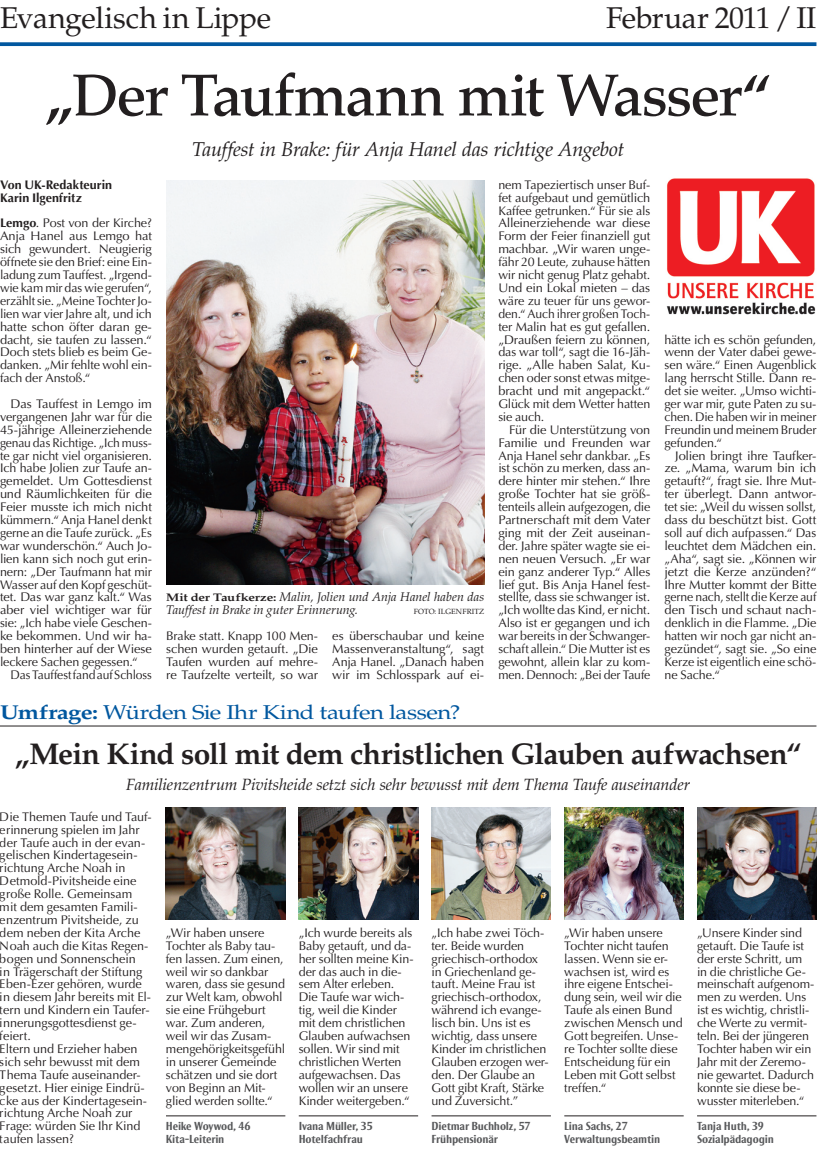
<style>
.page{position:relative;width:819px;height:1149px;background:#fff}
.page>*{position:absolute;margin:0;border:0;box-sizing:border-box;transform-origin:0 0}
.t1{font:500 58.75px "Palatino LT Std";letter-spacing:-.03em;color:#231f20}
.t2{font:700 30px "Palatino LT Std";letter-spacing:-.025em;color:#231f20}
.t3{font:30px "Palatino LT Std";letter-spacing:-.005em;color:#231f20}
.t4{font:30px "Palatino LT Std";letter-spacing:-.03em;color:#231f20}
.t5{font:italic 20px "Palatino LT Std";letter-spacing:-.015em;color:#231f20}
.t6{font:20px "Palatino LT Std";letter-spacing:-.02em;color:#01579f;scale:1.2 1}
.t7{font:italic 16.25px "Palatino LT Std";letter-spacing:-.005em;color:#231f20}
.t8{font:12.5px/12.9px "Optima LT Std";letter-spacing:-.01em;color:#231f20;text-align:justify}
.t9{font:italic 12.5px/12.9px "Palatino LT Std";letter-spacing:-.005em;color:#231f20}
.t10{font:700 12.5px/12.9px "Optima LT Std";color:#231f20}
.t11{font:500 11px/12.9px "Bureau Roxy";letter-spacing:-.015em;color:#57585a;scale:1.2 1}
.t12{font:7.5px "Palatino LT Std";letter-spacing:.01em;color:#231f20}
.s1{font-weight:700}
.s2{font-weight:700;font-style:normal;font-size:11px}
</style>
<div class="page">
<svg style="left:0;top:42px;width:816px;height:4px;background:#1363a5"></svg>
<img style="left:666px;top:178px;width:150px;height:137px">
<img style="left:166px;top:180px;width:318px;height:404px">
<img style="left:166px;top:807px;width:119px;height:112px">
<img style="left:299px;top:807px;width:119px;height:112px">
<img style="left:431px;top:807px;width:120px;height:112px">
<img style="left:564px;top:807px;width:119px;height:112px">
<img style="left:697px;top:807px;width:119px;height:112px">
<hr style="left:0;top:725px;width:816px;height:1px;background:#231f20">
<hr style="left:166px;top:1115px;width:119px;height:1px;background:#231f20">
<hr style="left:299px;top:1115px;width:119px;height:1px;background:#231f20">
<hr style="left:431px;top:1115px;width:120px;height:1px;background:#231f20">
<hr style="left:564px;top:1115px;width:119px;height:1px;background:#231f20">
<hr style="left:697px;top:1115px;width:119px;height:1px;background:#231f20">
<h2 class="t3" style="left:0;top:0;width:273px">Evangelisch in Lippe</h2>
<h2 class="t4" style="left:606px;top:0;width:212px">Februar 2011/II</h2>
<h1 class="t1" style="left:44px;top:61px;width:730px">„Der Taufmann mit Wasser“</h1>
<h3 class="t5" style="left:192px;top:137px;width:434px">Tauffest in Brake: für Anja Hanel das richtige Angebot</h3>
<p class="t10" style="left:0;top:178px;width:114px">Von UK-Redakteurin<br>Karin Ilgenfritz</p>
<p class="t8" style="left:0;top:217px;width:153px"><span class="s1">Lemgo</span>. Post von der Kirche?<br>Anja Hanel aus Lemgo hat sich gewundert. Neugierig öffnete sie den Brief: eine Ein&shy;ladung zum Tauffest. „Irgend&shy;wie kam mir das wie gerufen“, erzählt sie. „Meine Tochter Jo&shy;lien war vier Jahre alt, und ich hatte schon öfter daran ge&shy;dacht, sie taufen zu lassen.“ Doch stets blieb es beim Ge&shy;danken. „Mir fehlte wohl ein&shy;fach der Anstoß.“</p>
<p class="t8" style="left:0;top:397px;width:153px;text-indent:11px">Das Tauffest in Lemgo im vergangenen Jahr war für die 45-jährige Alleinerziehende genau das Richtige. „Ich muss&shy;te gar nicht viel organisieren.<br>Ich habe Jolien zur Taufe an&shy;gemeldet. Um Gottesdienst und Räumlichkeiten für die Feier musste ich mich nicht kümmern.“ Anja Hanel denkt gerne an die Taufe zurück. „Es war wunderschön.“ Auch Jo&shy;lien kann sich noch gut erin&shy;nern: „Der Taufmann hat mir Wasser auf den Kopf geschüt&shy;tet. Das war ganz kalt.“ Was aber viel wichtiger war für sie: „Ich habe viele Geschen&shy;ke bekommen. Und wir ha&shy;ben hinterher auf der Wiese leckere Sachen gegessen.“</p>
<p class="t8" style="left:11px;top:668px;width:143px">Das Tauffest fand auf Schloss</p>
<p class="t9" style="left:166px;top:591px;width:319px"><span class="s2">Mit der Taufkerze:</span> Malin, Jolien und Anja Hanel haben das<br>Tauffest in Brake in guter Erinnerung.</p>
<p class="t12" style="left:414px;top:607px;width:72px">Foto: ilgenfritz</p>
<p class="t8" style="left:166px;top:629px;width:153px">Brake statt. Knapp 100 Men&shy;schen wurden getauft. „Die Taufen wurden auf mehre&shy;re Taufzelte verteilt, so war</p>
<p class="t8" style="left:332px;top:629px;width:153px">es überschaubar und keine Massenveranstaltung“, sagt Anja Hanel. „Danach haben wir im Schlosspark auf ei-</p>
<p class="t8" style="left:498px;top:178px;width:153px">nem Tapeziertisch unser Buf&shy;fet aufgebaut und gemütlich Kaffee getrunken.“ Für sie als Alleinerziehende war diese Form der Feier finanziell gut machbar. „Wir waren unge&shy;fähr 20 Leute, zuhause hätten wir nicht genug Platz gehabt.<br>Und ein Lokal mieten – das wäre zu teuer für uns gewor&shy;den.“ Auch ihrer großen Toch&shy;ter Malin hat es gut gefallen. „Draußen feiern zu können, das war toll“, sagt die 16-Jäh&shy;rige. „Alle haben Salat, Ku&shy;chen oder sonst etwas mitge&shy;bracht und mit angepackt.“ Glück mit dem Wetter hatten sie auch.</p>
<p class="t8" style="left:498px;top:423px;width:153px;text-indent:11px">Für die Unterstützung von Familie und Freunden war Anja Hanel sehr dankbar. „Es ist schön zu merken, dass an&shy;dere hinter mir stehen.“ Ihre große Tochter hat sie größ&shy;tenteils allein aufgezogen, die Partnerschaft mit dem Vater ging mit der Zeit auseinan&shy;der. Jahre später wagte sie ei&shy;nen neuen Versuch. „Er war ein ganz anderer Typ.“ Alles lief gut. Bis Anja Hanel fest&shy;stellte, dass sie schwanger ist. „Ich wollte das Kind, er nicht.<br>Also ist er gegangen und ich war bereits in der Schwanger&shy;schaft allein.“ Die Mutter ist es gewohnt, allein klar zu kom&shy;men. Dennoch: „Bei der Taufe</p>
<p class="t8" style="left:664px;top:333px;width:153px">hätte ich es schön gefunden, wenn der Vater dabei gewe&shy;sen wäre.“ Einen Augenblick lang herrscht Stille. Dann re&shy;det sie weiter. „Umso wichti&shy;ger war mir, gute Paten zu su&shy;chen. Die haben wir in meiner Freundin und meinem Bruder gefunden.“</p>
<p class="t8" style="left:664px;top:449px;width:153px;text-indent:11px">Jolien bringt ihre Taufker&shy;ze. „Mama, warum bin ich getauft?“, fragt sie. Ihre Mut&shy;ter überlegt. Dann antwor&shy;tet sie: „Weil du wissen sollst, dass du beschützt bist. Gott soll auf dich aufpassen.“ Das leuchtet dem Mädchen ein. „Aha“, sagt sie. „Können wir jetzt die Kerze anzünden?“ Ihre Mutter kommt der Bitte gerne nach, stellt die Kerze auf den Tisch und schaut nach&shy;denklich in die Flamme. „Die hatten wir noch gar nicht an&shy;gezündet“, sagt sie. „So eine Kerze ist eigentlich eine schö&shy;ne Sache.“</p>
<h3 class="t6" style="left:0;top:700px;width:385px"><span class="s1">Umfrage:</span> Würden Sie Ihr Kind taufen lassen?</h3>
<h2 class="t2" style="left:15px;top:736px;width:788px">„Mein Kind soll mit dem christlichen Glauben aufwachsen“</h2>
<h3 class="t7" style="left:126px;top:774px;width:565px">Familienzentrum Pivitsheide setzt sich sehr bewusst mit dem Thema Taufe auseinander</h3>
<p class="t8" style="left:0;top:810px;width:153px;text-align:left">Die Themen Taufe und Tauf&shy;erinnerung spielen im Jahr der Taufe auch in der evan&shy;gelischen Kindertagesein&shy;richtung Arche Noah in<br>Detmold-Pivitsheide eine große Rolle. Gemeinsam mit dem gesamten Famili&shy;enzentrum Pivitsheide, zu dem neben der Kita Arche<br>Noah auch die Kitas Regen&shy;bogen und Sonnenschein<br>in Trägerschaft der Stiftung<br>Eben-Ezer gehören, wurde in diesem Jahr bereits mit El&shy;tern und Kindern ein Taufer&shy;innerungsgottesdienst ge&shy;feiert.<br>Eltern und Erzieher haben sich sehr bewusst mit dem<br>Thema Taufe auseinander&shy;gesetzt. Hier einige Eindrü&shy;cke aus der Kindertagesein&shy;richtung Arche Noah zur<br>Frage: würden Sie Ihr Kind taufen lassen?</p>
<p class="t8" style="left:166px;top:926px;width:121px;text-align:left">„Wir haben unsere<br>Tochter als Baby tau&shy;fen lassen. Zum einen, weil wir so dankbar waren, dass sie gesund zur Welt kam, obwohl sie eine Frühgeburt war. Zum anderen, weil wir das Zusam&shy;mengehörigkeitsgefühl in unserer Gemeinde schätzen und sie dort von Beginn an Mit&shy;glied werden sollte.“</p>
<p class="t11" style="left:166px;top:1119px;width:72px">Heike Woywod, 46<br>Kita-Leiterin</p>
<p class="t8" style="left:299px;top:926px;width:116px;text-align:left">„Ich wurde bereits als<br>Baby getauft, und da&shy;her sollten meine Kin&shy;der das auch in die&shy;sem Alter erleben.<br>Die Taufe war wich&shy;tig, weil die Kinder mit dem christlichen<br>Glauben aufwachsen sollen. Wir sind mit christlichen Werten aufgewachsen. Das wollen wir an unsere<br>Kinder weitergeben.“</p>
<p class="t11" style="left:299px;top:1119px;width:63px">Ivana Müller, 35<br>Hotelfachfrau</p>
<p class="t8" style="left:431px;top:926px;width:119px;text-align:left">„Ich habe zwei Töch&shy;ter. Beide wurden griechisch-orthodox in Griechenland ge&shy;tauft. Meine Frau ist griechisch-orthodox, während ich evange&shy;lisch bin. Uns ist es wichtig, dass unsere<br>Kinder im christlichen<br>Glauben erzogen wer&shy;den. Der Glaube an<br>Gott gibt Kraft, Stärke und Zuversicht.”</p>
<p class="t11" style="left:431px;top:1119px;width:84px">Dietmar Buchholz, 57<br>Frühpensionär</p>
<p class="t8" style="left:564px;top:926px;width:120px;text-align:left">„Wir haben unsere<br>Tochter nicht taufen lassen. Wenn sie er&shy;wachsen ist, wird es ihre eigene Entschei&shy;dung sein, weil wir die<br>Taufe als einen Bund zwischen Mensch und<br>Gott begreifen. Unse&shy;re Tochter sollte diese<br>Entscheidung für ein<br>Leben mit Gott selbst treffen.“</p>
<p class="t11" style="left:564px;top:1119px;width:81px">Lina Sachs, 27<br>Verwaltungsbeamtin</p>
<p class="t8" style="left:697px;top:926px;width:119px;text-align:left">„Unsere Kinder sind getauft. Die Taufe ist der erste Schritt, um in die christliche Ge&shy;meinschaft aufgenom&shy;men zu werden. Uns ist es wichtig, christli&shy;che Werte zu vermit&shy;teln. Bei der jüngeren<br>Tochter haben wir ein<br>Jahr mit der Zeremo&shy;nie gewartet. Dadurch konnte sie diese be&shy;wusster miterleben.“</p>
<p class="t11" style="left:697px;top:1119px;width:65px">Tanja Huth, 39<br>Sozialpädagogin</p>
</div>
